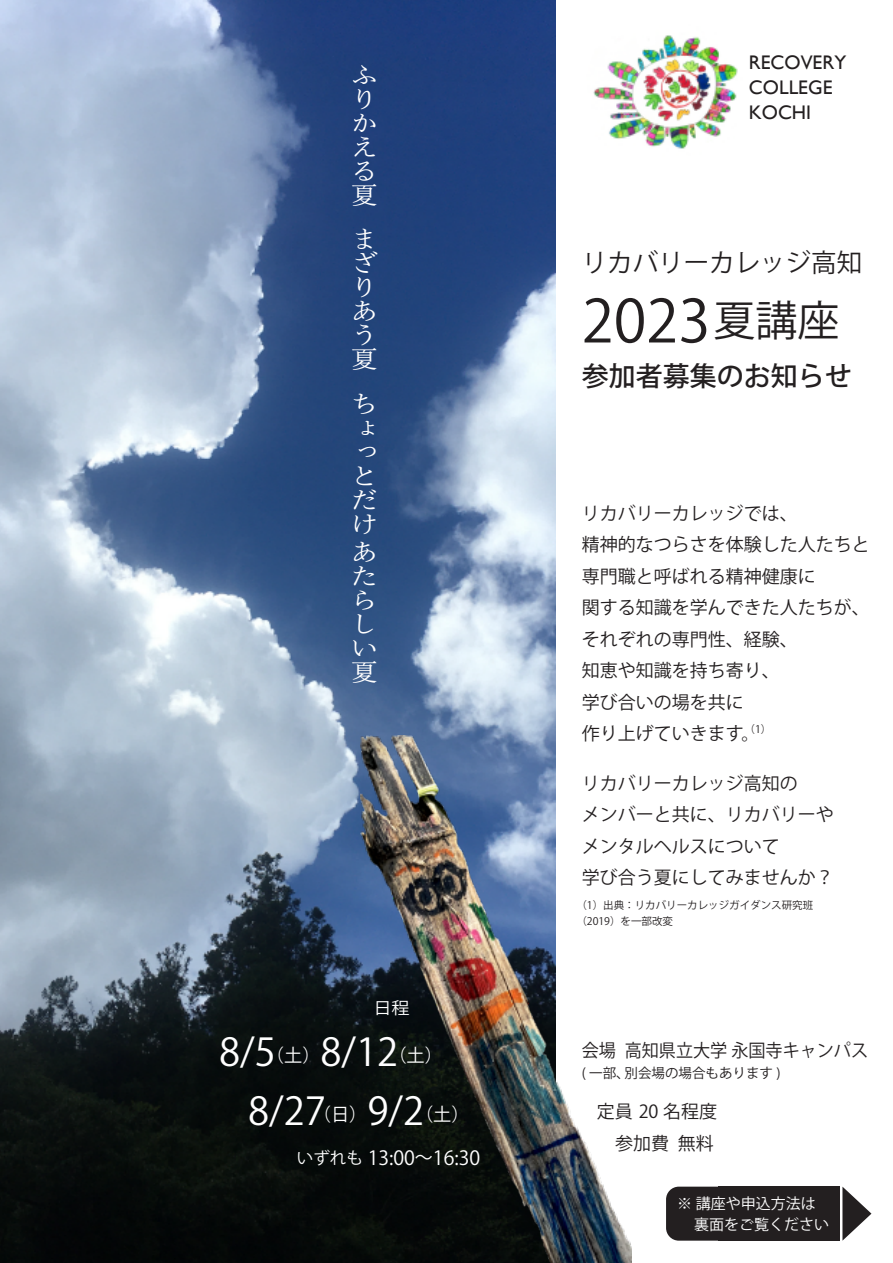
<style>
.page{position:relative;width:893px;height:1263px;background:#fff}
.page>*{position:absolute;margin:0;border:0;box-sizing:border-box;transform-origin:0 0}
.t1{font:58.5px "Koz Go Pr 6 N";color:#231f20}
.t2{font:38.25px/59.6px "Koz Go Pr 6 N";color:#fff;text-align:right}
.t3{font:500 27px "Koz Go Pr 6 N";color:#231f20}
.t4{font:25.5px "Koz Go Pr 6 N";color:#231f20}
.t5{font:24px/24px "Toppan Bunkyu Mincho Pr 6 N";color:#fff;scale:1.1 1}
.t6{font:19.65px/25px "Gill Sans";color:#231f20}
.t7{font:19.5px "Koz Go Pr 6 N";color:#fff}
.t8{font:18px/31.5px "Koz Go Pr 6 N";color:#231f20}
.t9{font:18px "Koz Go Pr 6 N";color:#231f20;scale:.95 1}
.t10{font:16.5px "Koz Go Pr 6 N";color:#fff;scale:1.1 1}
.t11{font:15px/21px "Koz Go Pr 6 N";color:#fff}
.t12{font:13.5px "Koz Go Pr 6 N";color:#231f20}
.t13{font:10.5px/15.3px "Koz Go Pr 6 N";color:#231f20}
.s1{font-size:18.15px}
.s2{font-size:16.5px}
.s3{font-size:18px}
.s4{font-size:42px}
</style>
<div class="page">
<img style="left:0;top:0;width:555px;height:1263px">
<img style="left:593px;top:35px;width:145px;height:114px">
<img style="left:360px;top:735px;width:271px;height:528px">
<div style="left:719px;top:1187px;width:121px;height:54px;background:#231f20"></div>
<div style="left:666px;top:1187px;width:121px;height:54px;background:#231f20;border-radius:13px"></div>
<svg style="left:842px;top:1187px;width:29px;height:54px"></svg>
<h3 class="t5" style="left:351px;top:61px;width:25px">ふりかえる夏</h3>
<h3 class="t5" style="left:351px;top:225px;width:25px">まざりあう夏</h3>
<h3 class="t5" style="left:351px;top:389px;width:24px">ちょっとだけ</h3>
<h3 class="t5" style="left:351px;top:538px;width:25px">あたらしい夏</h3>
<p class="t10" style="left:373px;top:999px;width:35px">日程</p>
<h2 class="t2" style="left:219px;top:1023px;width:252px">8/5<span class="s1">（土）</span>8/12<span class="s1">（土）　<br></span>8/27<span class="s1">（日）</span>9/2<span class="s1">（土）</span></h2>
<p class="t7" style="left:297px;top:1147px;width:185px"><span class="s2">いずれも</span> 13:00<span class="s3">～</span>16:30</p>
<p class="t6" style="left:749px;top:50px;width:99px">RECOVERY<br>COLLEGE<br>KOCHI</p>
<h3 class="t4" style="left:582px;top:248px;width:282px">リカバリーカレッジ高知</h3>
<h1 class="t1" style="left:582px;top:288px;width:259px">2023<span class="s4">夏講座</span></h1>
<h3 class="t3" style="left:582px;top:361px;width:271px">参加者募集のお知らせ</h3>
<p class="t8" style="left:582px;top:498px;width:289px">リカバリーカレッジでは、<br>精神的なつらさを体験した人たちと専門職と呼ばれる精神健康に<br>関する知識を学んできた人たちが、それぞれの専門性、経験、<br>知恵や知識を持ち寄り、<br>学び合いの場を共に<br>作り上げていきます。<sup>（1）</sup></p>
<p class="t8" style="left:582px;top:768px;width:253px">リカバリーカレッジ高知の<br>メンバーと共に、リカバリーやメンタルヘルスについて<br>学び合う夏にしてみませんか？</p>
<p class="t13" style="left:576px;top:898px;width:238px">（1）出典：リカバリーカレッジガイダンス研究班（2019）を一部改変</p>
<p class="t9" style="left:582px;top:1040px;width:303px">会場高知県立大学 永国寺キャンパス</p>
<p class="t12" style="left:582px;top:1066px;width:200px">( 一部、別会場の場合もあります )</p>
<p class="t8" style="left:597px;top:1096px;width:122px;text-align:right">定員 20 名程度参加費無料</p>
<p class="t11" style="left:694px;top:1193px;width:136px;text-indent:-17px">※ 講座や申込方法は裏面をご覧ください</p>
</div>
